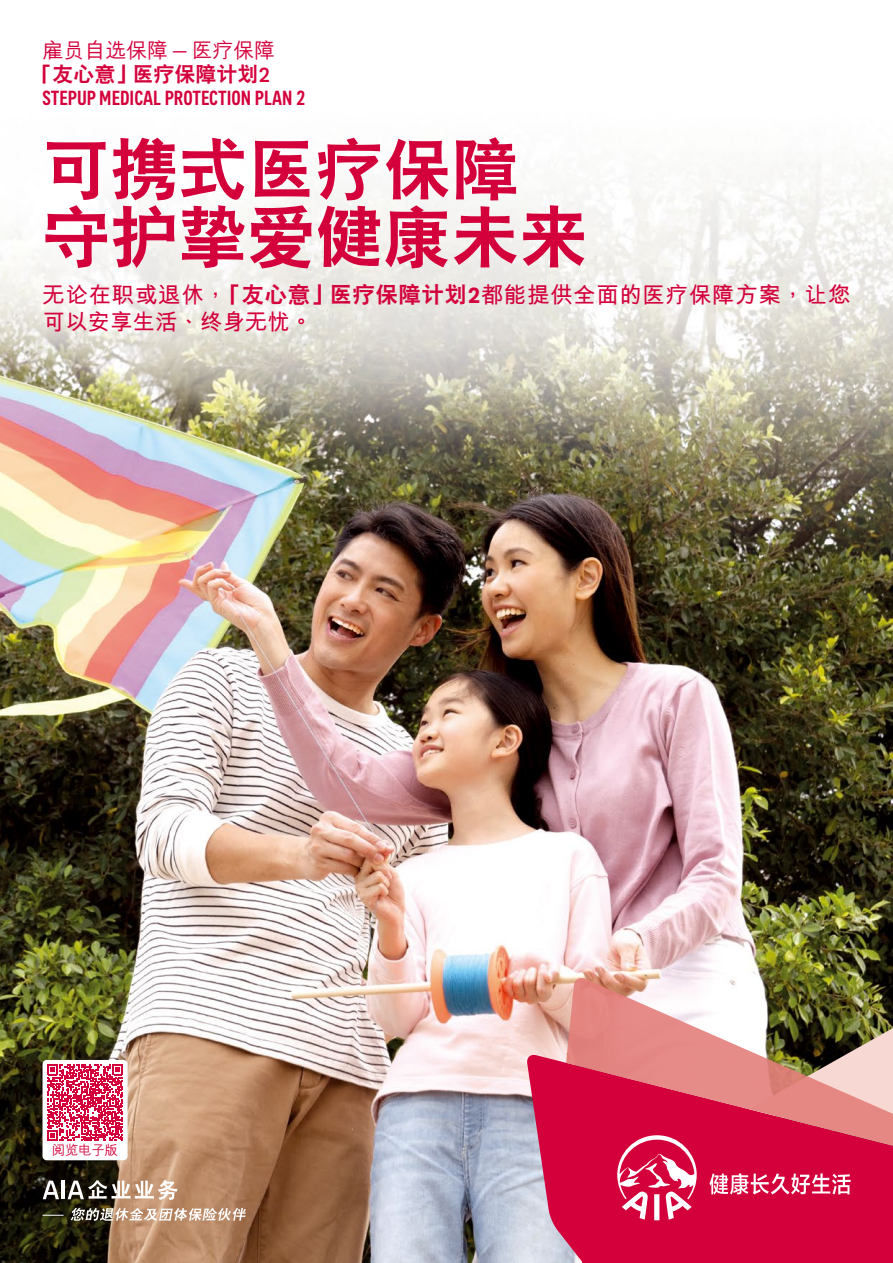
<style>
.page{position:relative;width:893px;height:1263px;background:#fff}
.page>*{position:absolute;margin:0;border:0;box-sizing:border-box;transform-origin:0 0}
.t1{font:800 67.5px/67.5px "C Hei 2 HKS";letter-spacing:.01em;color:#d4003b}
.t2{font:700 22.5px/27px "M Hei HKS";letter-spacing:.03em;color:#d4003b}
.t3{font:500 condensed 21px "AIA Everest";color:#d4003b}
.t4{font:800 21px "C Hei 2 HKS";color:#d4003b}
.t5{font:500 21px "M Hei HKS";color:#d4003b}
.t6{font:500 13.5px "M Hei HKS";letter-spacing:-.025em;color:#d4003b}
.s1{font-family:"AIA Everest";font-weight:400;font-stretch:condensed}
.s2{font-family:"AIA Everest";font-weight:500}
.s3{font-family:"C Hei 2 HKS";font-weight:800}
.s4{font-family:"AIA Everest"}
</style>
<div class="page">
<img style="left:0;top:161px;width:893px;height:1102px">
<svg style="left:526px;top:1054px;width:367px;height:209px;background:#d22457"></svg>
<svg style="left:566px;top:977px;width:51px;height:218px;background:#d93a59"></svg>
<div style="left:43px;top:1060px;width:85px;height:100px;background:#fff;border-radius:4px"></div>
<svg style="left:47px;top:1064px;width:76px;height:77px"></svg>
<svg style="left:43px;top:1180px;width:16px;height:19px"></svg>
<hr style="left:62px;top:1180px;width:3px;height:19px;background:#fff">
<svg style="left:68px;top:1180px;width:110px;height:20px"></svg>
<svg style="left:71px;top:1208px;width:175px;height:13px"></svg>
<svg style="left:43px;top:1215px;width:21px;height:1px"></svg>
<img style="left:617px;top:918px;width:276px;height:302px">
<p class="t5" style="left:43px;top:35px;width:234px">僱員自選保障 <span class="s1">—</span> 醫療保障</p>
<p class="t4" style="left:32px;top:60px;width:240px">「友心意」醫療保障計劃<span class="s2">2</span></p>
<p class="t3" style="left:43px;top:86px;width:264px">STEPUP MEDICAL PROTECTION PLAN 2</p>
<h1 class="t1" style="left:43px;top:137px;width:546px">可攜式醫療保障　守護摯愛健康未來</h1>
<p class="t2" style="left:43px;top:279px;width:809px">無論在職或退休，<span class="s3">「友心意」醫療保障計劃</span><span class="s4">2</span>都能提供全面的醫療保障方案，讓您可以安享生活、終身無憂。</p>
<p class="t6" style="left:52px;top:1140px;width:68px">閱覽電子版</p>
</div>
